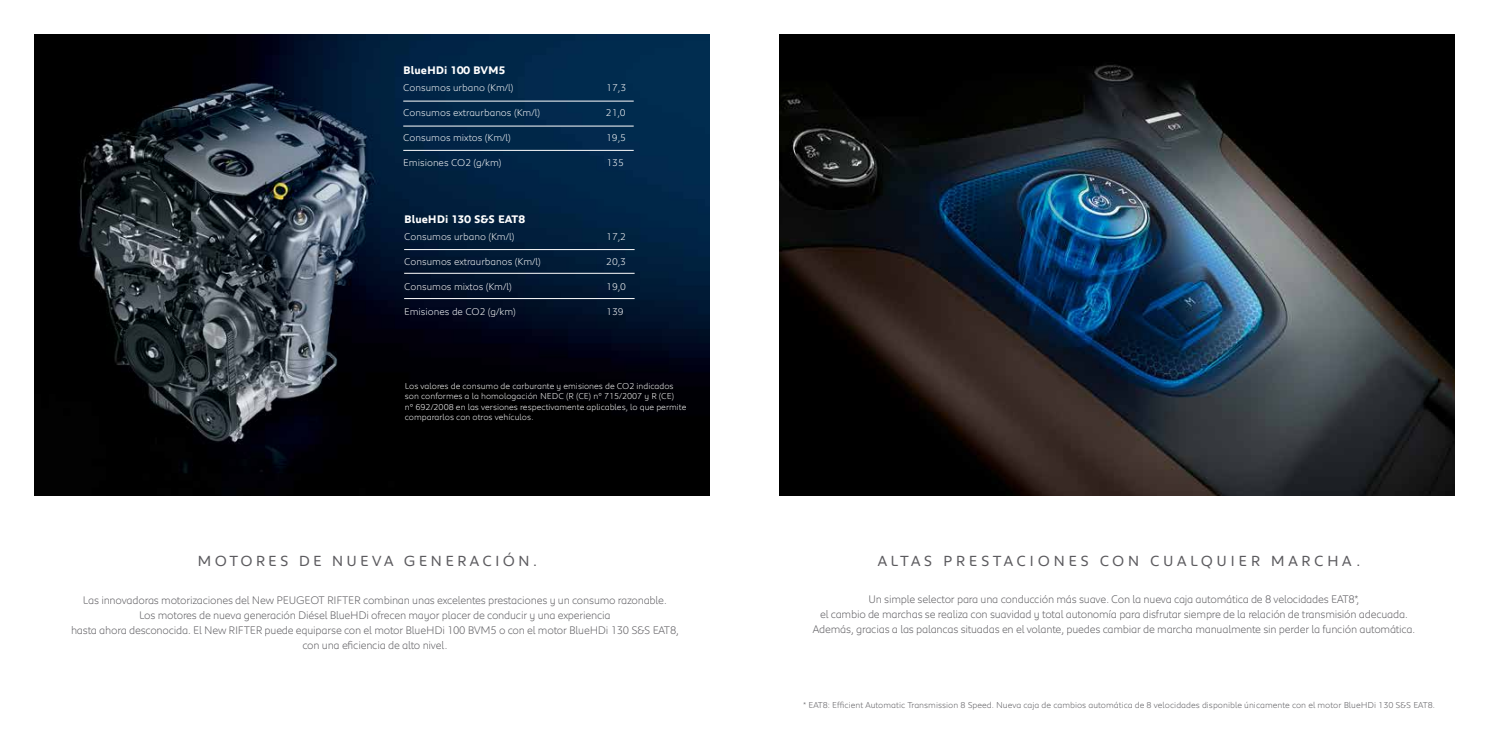
<style>
.page{position:relative;width:1489px;height:745px;background:#fff}
.page>*{position:absolute;margin:0;border:0;box-sizing:border-box;transform-origin:0 0}
.t1{font:15px "Peugeot";letter-spacing:.22em;color:#5c5b5f}
.t2{font:300 11.25px/15px "Peugeot";letter-spacing:-.02em;color:#5c5b5f;text-align:center}
.t3{font:700 11.25px "Peugeot";color:#fff}
.t4{font:300 10px "Peugeot";color:#fff}
.t5{font:300 8.75px/10.5px "Peugeot";color:#fff}
.t6{font:300 8.75px "Peugeot";color:#5c5b5f}
</style>
<div class="page">
<img style="left:34px;top:34px;width:676px;height:461px">
<img style="left:780px;top:34px;width:674px;height:461px">
<hr style="left:403px;top:101px;width:230px;height:1px;background:#fff">
<hr style="left:403px;top:126px;width:230px;height:1px;background:#fff">
<hr style="left:403px;top:150px;width:230px;height:1px;background:#fff">
<hr style="left:404px;top:249px;width:230px;height:1px;background:#fff">
<hr style="left:404px;top:273px;width:230px;height:1px;background:#fff">
<hr style="left:404px;top:298px;width:230px;height:1px;background:#fff">
<p class="t3" style="left:403px;top:63px;width:104px">BlueHDi 100 BVM5</p>
<p class="t4" style="left:403px;top:80px;width:112px">Consumos urbano (Km/l)</p>
<p class="t4" style="left:606px;top:80px;width:21px">17,3</p>
<p class="t4" style="left:403px;top:105px;width:138px">Consumos extraurbanos (Km/l)</p>
<p class="t4" style="left:606px;top:105px;width:21px">21,0</p>
<p class="t4" style="left:403px;top:130px;width:109px">Consumos mixtos (Km/l)</p>
<p class="t4" style="left:606px;top:130px;width:21px">19,5</p>
<p class="t4" style="left:403px;top:155px;width:100px">Emisiones CO2 (g/km)</p>
<p class="t4" style="left:606px;top:155px;width:19px">135</p>
<p class="t3" style="left:404px;top:211px;width:122px">BlueHDi 130 S&amp;S EAT8</p>
<p class="t4" style="left:404px;top:229px;width:112px">Consumos urbano (Km/l)</p>
<p class="t4" style="left:606px;top:229px;width:21px">17,2</p>
<p class="t4" style="left:404px;top:254px;width:138px">Consumos extraurbanos (Km/l)</p>
<p class="t4" style="left:606px;top:254px;width:21px">20,3</p>
<p class="t4" style="left:404px;top:279px;width:109px">Consumos mixtos (Km/l)</p>
<p class="t4" style="left:606px;top:279px;width:21px">19,0</p>
<p class="t4" style="left:404px;top:304px;width:113px">Emisiones de CO2 (g/km)</p>
<p class="t4" style="left:606px;top:304px;width:19px">139</p>
<p class="t5" style="left:405px;top:379px;width:283px">Los valores de consumo de carburante y emisiones de CO2 indicados son conformes a la homologación NEDC (R (CE) nº 715/2007 y R (CE)<br>nº 692/2008 en las versiones respectivamente aplicables, lo que permite compararlos con otros vehículos.</p>
<h1 class="t1" style="left:198px;top:550px;width:341px">MOTORES DE NUEVA GENERACIÓN.</h1>
<p class="t2" style="left:71px;top:591px;width:609px">Las innovadoras motorizaciones del New PEUGEOT RIFTER combinan unas excelentes prestaciones y un consumo razonable.<br>Los motores de nueva generación Diésel BlueHDi ofrecen mayor placer de conducir y una experiencia<br>hasta ahora desconocida. El New RIFTER puede equiparse con el motor BlueHDi 100 BVM5 o con el motor BlueHDi 130 S&amp;S EAT8, con una eficiencia de alto nivel.</p>
<p class="t2" style="left:812px;top:590px;width:604px">Un simple selector para una conducción más suave. Con la nueva caja automática de 8 velocidades EAT8*,<br>el cambio de marchas se realiza con suavidad y total autonomía para disfrutar siempre de la relación de transmisión adecuada.<br>Además, gracias a las palancas situadas en el volante, puedes cambiar de marcha manualmente sin perder la función automática.</p>
<h1 class="t1" style="left:877px;top:550px;width:484px">ALTAS PRESTACIONES CON CUALQUIER MARCHA.</h1>
<p class="t6" style="left:803px;top:698px;width:633px">* EAT8: Efficient Automatic Transmission 8 Speed. Nueva caja de cambios automática de 8 velocidades disponible únicamente con el motor BlueHDi 130 S&amp;S EAT8.</p>
</div>
